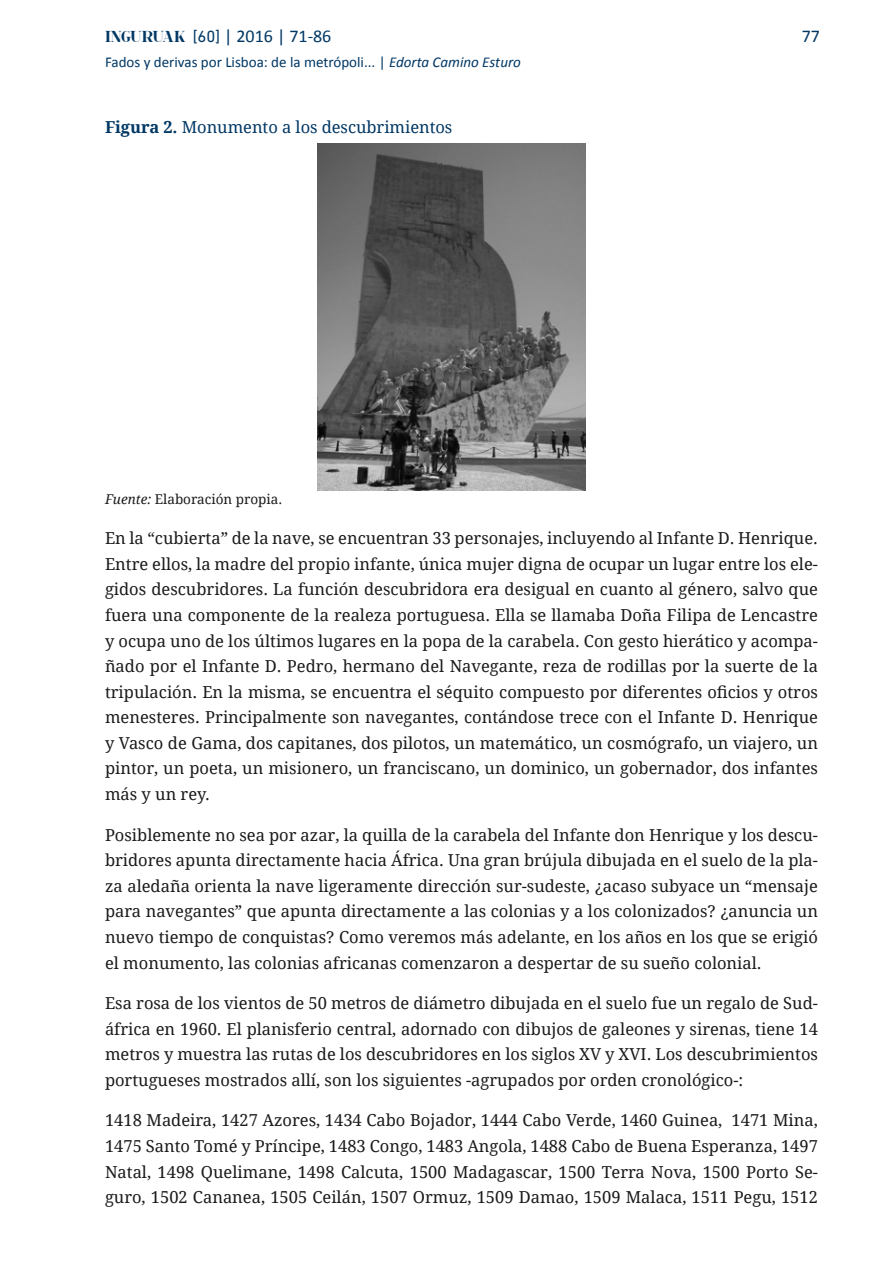
<style>
.page{position:relative;width:893px;height:1263px;background:#fff}
.page>*{position:absolute;margin:0;border:0;box-sizing:border-box;transform-origin:0 0}
.t1{font:18px "Calibri";color:#003764}
.t2{font:16.5px/25.5px "Droid Serif";color:#1a1a1a;text-align:justify}
.t3{font:16.5px "Droid Serif";letter-spacing:-.005em;color:#003764}
.t4{font:15px "Calibri";color:#003764}
.t5{font:13.5px "Droid Serif";color:#1a1a1a}
.s1{font-family:"spinwerad";font-weight:700;font-size:16.5px}
.s2{font-family:"DIN Next LT Pro";font-size:16.5px}
.s3{font-style:italic}
.s4{font-weight:700}
</style>
<div class="page">
<img style="left:318px;top:144px;width:268px;height:347px">
<p class="t1" style="left:105px;top:25px;width:228px"><span class="s1">INGURUAK</span> <span class="s2">[60]</span> | 2016 | 71-86</p>
<p class="t4" style="left:105px;top:52px;width:417px">Fados y derivas por Lisboa: de la metrópoli... | <span class="s3">Edorta Camino Esturo</span></p>
<p class="t3" style="left:105px;top:115px;width:349px"><span class="s4">Figura 2.</span> Monumento a los descubrimientos</p>
<p class="t1" style="left:802px;top:25px;width:20px">77</p>
<p class="t5" style="left:105px;top:489px;width:179px"><span class="s3">Fuente:</span> Elaboración propia.</p>
<p class="t2" style="left:105px;top:525px;width:714px">En la “cubierta” de la nave, se encuentran 33 personajes, incluyendo al Infante D. Henrique.<br>Entre ellos, la madre del propio infante, única mujer digna de ocupar un lugar entre los ele&shy;gidos descubridores. La función descubridora era desigual en cuanto al género, salvo que fuera una componente de la realeza portuguesa. Ella se llamaba Doña Filipa de Lencastre y ocupa uno de los últimos lugares en la popa de la carabela. Con gesto hierático y acompa&shy;ñado por el Infante D. Pedro, hermano del Navegante, reza de rodillas por la suerte de la tripulación. En la misma, se encuentra el séquito compuesto por diferentes oficios y otros menesteres. Principalmente son navegantes, contándose trece con el Infante D. Henrique y Vasco de Gama, dos capitanes, dos pilotos, un matemático, un cosmógrafo, un viajero, un pintor, un poeta, un misionero, un franciscano, un dominico, un gobernador, dos infantes más y un rey.</p>
<p class="t2" style="left:105px;top:821px;width:714px">Posiblemente no sea por azar, la quilla de la carabela del Infante don Henrique y los descu&shy;bridores apunta directamente hacia África. Una gran brújula dibujada en el suelo de la pla&shy;za aledaña orienta la nave ligeramente dirección sur-sudeste, ¿acaso subyace un “mensaje para navegantes” que apunta directamente a las colonias y a los colonizados? ¿anuncia un nuevo tiempo de conquistas? Como veremos más adelante, en los años en los que se erigió el monumento, las colonias africanas comenzaron a despertar de su sueño colonial.</p>
<p class="t2" style="left:105px;top:990px;width:714px">Esa rosa de los vientos de 50 metros de diámetro dibujada en el suelo fue un regalo de Sud&shy;áfrica en 1960. El planisferio central, adornado con dibujos de galeones y sirenas, tiene 14 metros y muestra las rutas de los descubridores en los siglos XV y XVI. Los descubrimientos portugueses mostrados allí, son los siguientes -agrupados por orden cronológico-:</p>
<p class="t2" style="left:105px;top:1107px;width:714px">1418 Madeira, 1427 Azores, 1434 Cabo Bojador, 1444 Cabo Verde, 1460 Guinea, 1471 Mina, 1475 Santo Tomé y Príncipe, 1483 Congo, 1483 Angola, 1488 Cabo de Buena Esperanza, 1497<br>Natal, 1498 Quelimane, 1498 Calcuta, 1500 Madagascar, 1500 Terra Nova, 1500 Porto Se&shy;guro, 1502 Cananea, 1505 Ceilán, 1507 Ormuz, 1509 Damao, 1509 Malaca, 1511 Pegu, 1512</p>
</div>
